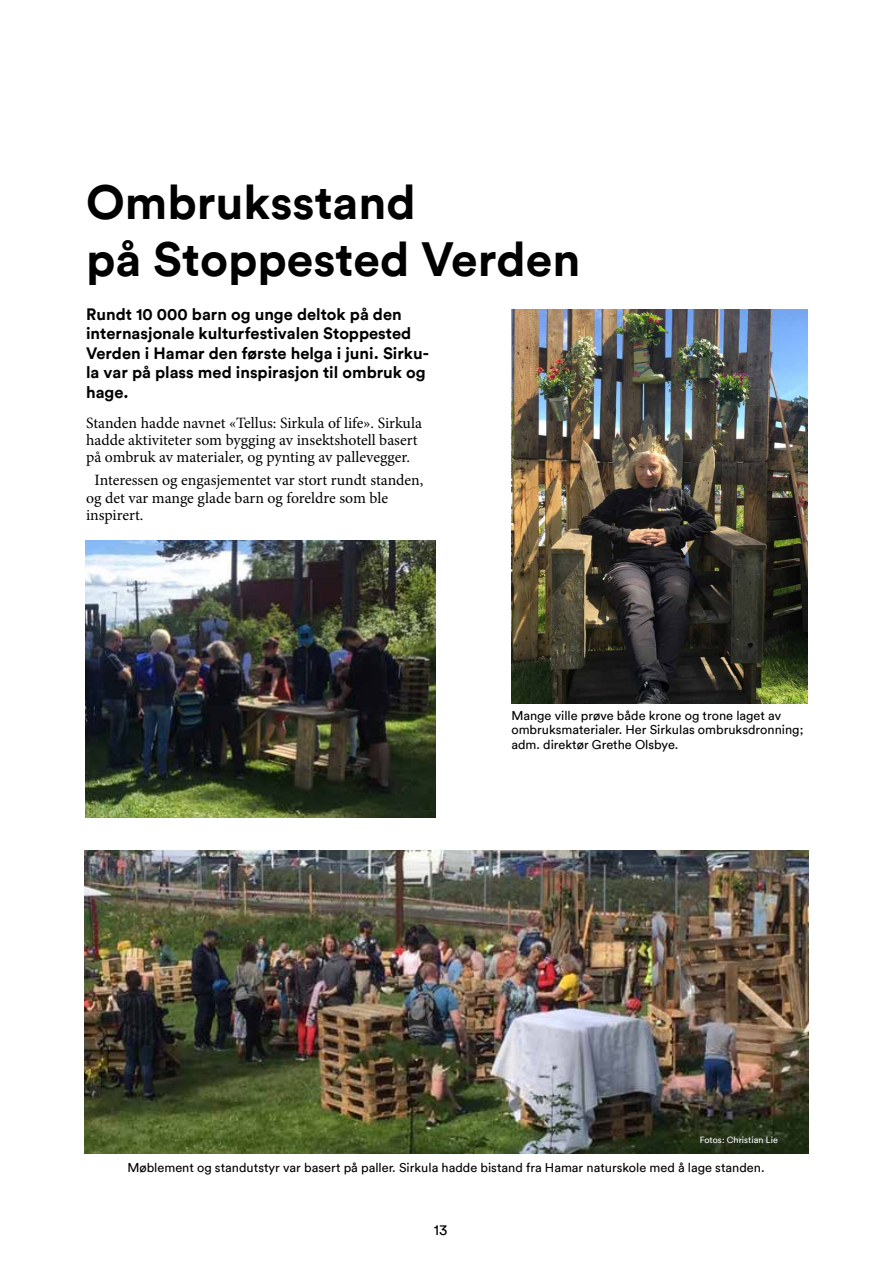
<style>
.page{position:relative;width:893px;height:1263px;background:#fff}
.page>*{position:absolute;margin:0;border:0;box-sizing:border-box;transform-origin:0 0}
.t1{font:700 48px/57px "Circular TT";color:#000}
.t2{font:700 16.5px/19.5px "Circular TT";color:#000}
.t3{font:15.75px/17.2px "Minion Pro";color:#000}
.t4{font:15px "Circular TT";color:#000}
.t5{font:12.75px/14.2px "Circular TT";color:#000}
.t6{font:9px "Circular TT";color:#fff}
</style>
<div class="page">
<img style="left:511px;top:309px;width:296px;height:395px">
<img style="left:84px;top:850px;width:724px;height:303px">
<img style="left:85px;top:540px;width:350px;height:278px">
<h1 class="t1" style="left:86px;top:173px;width:496px">Ombruksstand<br>på Stoppested Verden</h1>
<p class="t2" style="left:86px;top:304px;width:345px">Rundt 10 000 barn og unge deltok på den internasjonale kulturfestivalen Stoppested Verden i Hamar den første helga i juni. Sirku&shy;la var på plass med inspirasjon til ombruk og hage.</p>
<p class="t3" style="left:86px;top:414px;width:337px">Standen hadde navnet «Tellus: Sirkula of life». Sirkula hadde aktiviteter som bygging av insektshotell basert på ombruk av materialer, og pynting av pallevegger.</p>
<p class="t3" style="left:86px;top:472px;width:339px;text-indent:9px">Interessen og engasjementet var stort rundt standen, og det var mange glade barn og foreldre som ble inspirert.</p>
<p class="t5" style="left:511px;top:708px;width:294px">Mange ville prøve både krone og trone laget av ombruksmaterialer. Her Sirkulas ombruksdronning; adm. direktør Grethe Olsbye.</p>
<p class="t6" style="left:700px;top:1134px;width:80px">Fotos: Christian Lie</p>
<p class="t5" style="left:127px;top:1160px;width:639px">Møblement og standutstyr var basert på paller. Sirkula hadde bistand fra Hamar naturskole med å lage standen.</p>
<p class="t4" style="left:434px;top:1220px;width:15px">13</p>
</div>
